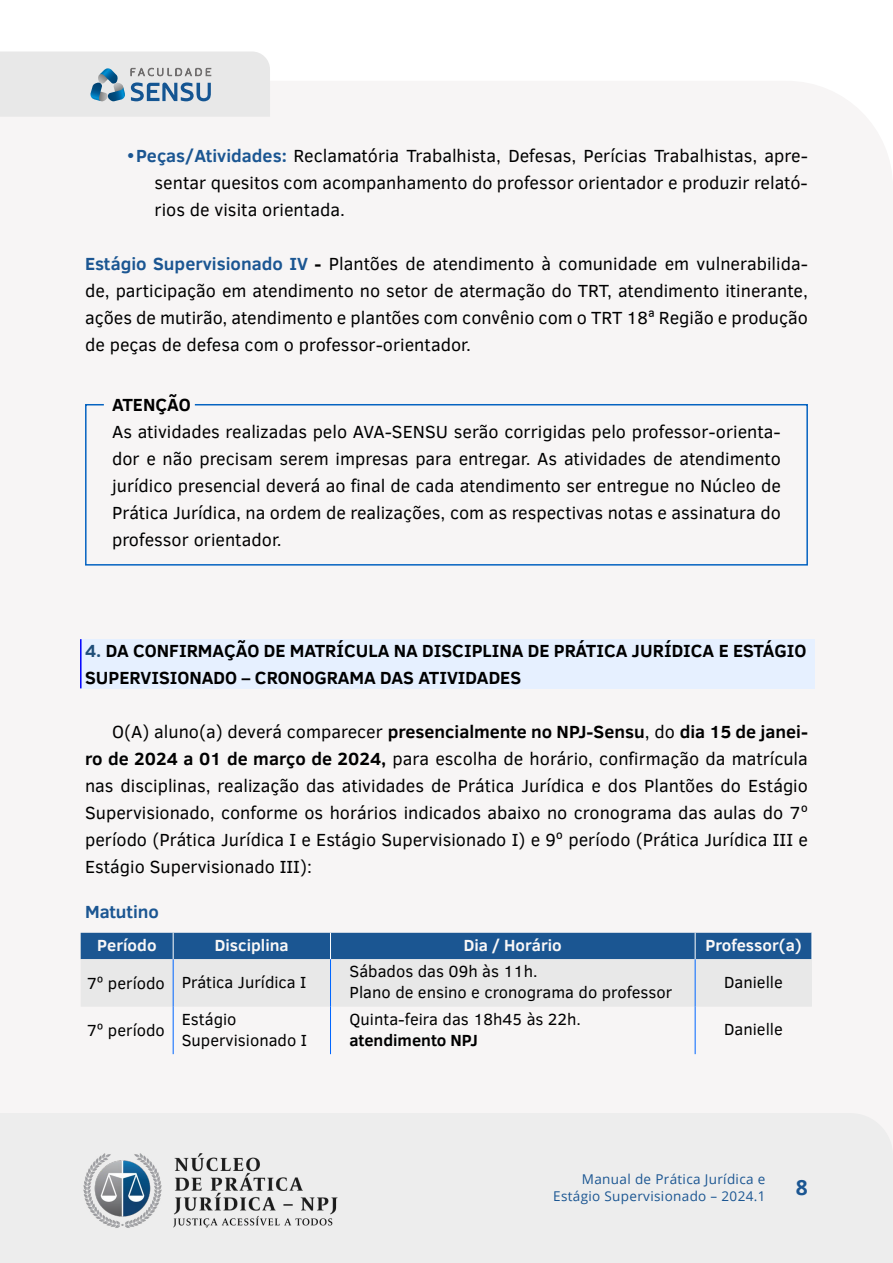
<style>
.page{position:relative;width:893px;height:1263px;background:#fff}
.page>*{position:absolute;margin:0;border:0;box-sizing:border-box;transform-origin:0 0}
.t1{font:700 21px "Open Sans";color:#1b5692}
.t2{font:18px/27px "Clear Sans";color:#000;text-align:justify}
.t3{font:700 18px/27px "Clear Sans";color:#000}
.t4{font:700 18px "Clear Sans";color:#1b5692}
.t5{font:16.5px/21px "Clear Sans";color:#000}
.t6{font:700 16.5px "Clear Sans";color:#f9f7f7}
.t7{font:700 16.5px "Clear Sans";color:#000}
.t8{font:13.5px/16.5px "Open Sans";letter-spacing:.025em;color:#1b5692;text-align:right}
.s1{font-weight:700;color:#1b5692}
.s2{font-weight:700}
.s3{color:#1f4e79}
</style>
<div class="page">
<svg style="left:0;top:51px;width:270px;height:66px;background:#d7dce0"></svg>
<div style="left:0;top:1113px;width:893px;height:150px;background:#ededed"></div>
<img style="left:72px;top:1149px;width:277px;height:84px">
<div style="left:85px;top:404px;width:723px;height:162px;border:2px solid #0563c1"></div>
<svg style="left:104px;top:403px;width:91px;height:4px"></svg>
<div style="left:81px;top:639px;width:734px;height:49px;background:#e6f0ff"></div>
<hr style="left:80px;top:639px;width:2px;height:49px;background:#00f">
<svg style="left:81px;top:933px;width:731px;height:74px;background:#9eb3ca"></svg>
<hr style="left:173px;top:959px;width:1px;height:48px;background:#06f">
<hr style="left:330px;top:959px;width:1px;height:48px;background:#06f">
<hr style="left:695px;top:959px;width:1px;height:48px;background:#06f">
<hr style="left:173px;top:1007px;width:1px;height:47px;background:#06f">
<hr style="left:330px;top:1007px;width:1px;height:47px;background:#06f">
<hr style="left:695px;top:1007px;width:1px;height:47px;background:#06f">
<p class="t2" style="left:155px;top:142px;width:655px;text-indent:-27px"><span class="s1">•Peças/Atividades:</span> Reclamatória Trabalhista, Defesas, Perícias Trabalhistas, apre&shy;sentar quesitos com acompanhamento do professor orientador e produzir relató&shy;rios de visita orientada.</p>
<p class="t2" style="left:85px;top:250px;width:724px"><span class="s1">Estágio Supervisionado IV</span> <span class="s2">-</span> Plantões de atendimento à comunidade em vulnerabilida&shy;de, participação em atendimento no setor de atermação do TRT, atendimento itinerante, ações de mutirão, atendimento e plantões com convênio com o TRT 18ª Região e produção de peças de defesa com o professor-orientador.</p>
<p class="t3" style="left:112px;top:390px;width:80px">ATENÇÃO</p>
<p class="t2" style="left:112px;top:418px;width:670px">As atividades realizadas pelo AVA-SENSU serão corrigidas pelo professor-orienta&shy;dor e não precisam serem impresas para entregar. As atividades de atendimento jurídico presencial deverá ao final de cada atendimento ser entregue no Núcleo de Prática Jurídica, na ordem de realizações, com as respectivas notas e assinatura do professor orientador.</p>
<p class="t3" style="left:85px;top:636px;width:723px"><span class="s3">4.</span> DA CONFIRMAÇÃO DE MATRÍCULA NA DISCIPLINA DE PRÁTICA JURÍDICA E ESTÁGIO<br>SUPERVISIONADO – CRONOGRAMA DAS ATIVIDADES</p>
<p class="t2" style="left:85px;top:718px;width:724px;text-indent:27px">O(A) aluno(a) deverá comparecer <span class="s2">presencialmente no NPJ-Sensu</span>, do <span class="s2">dia 15 de janei&shy;ro de 2024 a 01 de março de 2024,</span> para escolha de horário, confirmação da matrícula nas disciplinas, realização das atividades de Prática Jurídica e dos Plantões do Estágio Supervisionado, conforme os horários indicados abaixo no cronograma das aulas do 7º período (Prática Jurídica I e Estágio Supervisionado I) e 9º período (Prática Jurídica III e Estágio Supervisionado III):</p>
<p class="t4" style="left:85px;top:899px;width:76px">Matutino</p>
<p class="t6" style="left:97px;top:933px;width:61px">Período</p>
<p class="t6" style="left:215px;top:933px;width:75px">Disciplina</p>
<p class="t6" style="left:464px;top:933px;width:99px">Dia / Horário</p>
<p class="t6" style="left:705px;top:933px;width:98px">Professor(a)</p>
<p class="t5" style="left:87px;top:971px;width:221px">7º período Prática Jurídica I</p>
<p class="t5" style="left:350px;top:961px;width:324px">Sábados das 09h às 11h.<br>Plano de ensino e cronograma do professor</p>
<p class="t5" style="left:724px;top:971px;width:60px">Danielle</p>
<p class="t5" style="left:87px;top:1020px;width:80px">7º período</p>
<p class="t5" style="left:182px;top:1008px;width:127px">Estágio<br>Supervisionado I</p>
<p class="t5" style="left:350px;top:1008px;width:233px">Quinta-feira das 18h45 às 22h.</p>
<p class="t5" style="left:724px;top:1019px;width:60px">Danielle</p>
<p class="t7" style="left:350px;top:1028px;width:130px">atendimento NPJ</p>
<p class="t8" style="left:553px;top:1170px;width:214px">Manual de Prática Jurídica e<br>Estágio Supervisionado – 2024.1</p>
<p class="t1" style="left:796px;top:1173px;width:13px">8</p>
</div>
